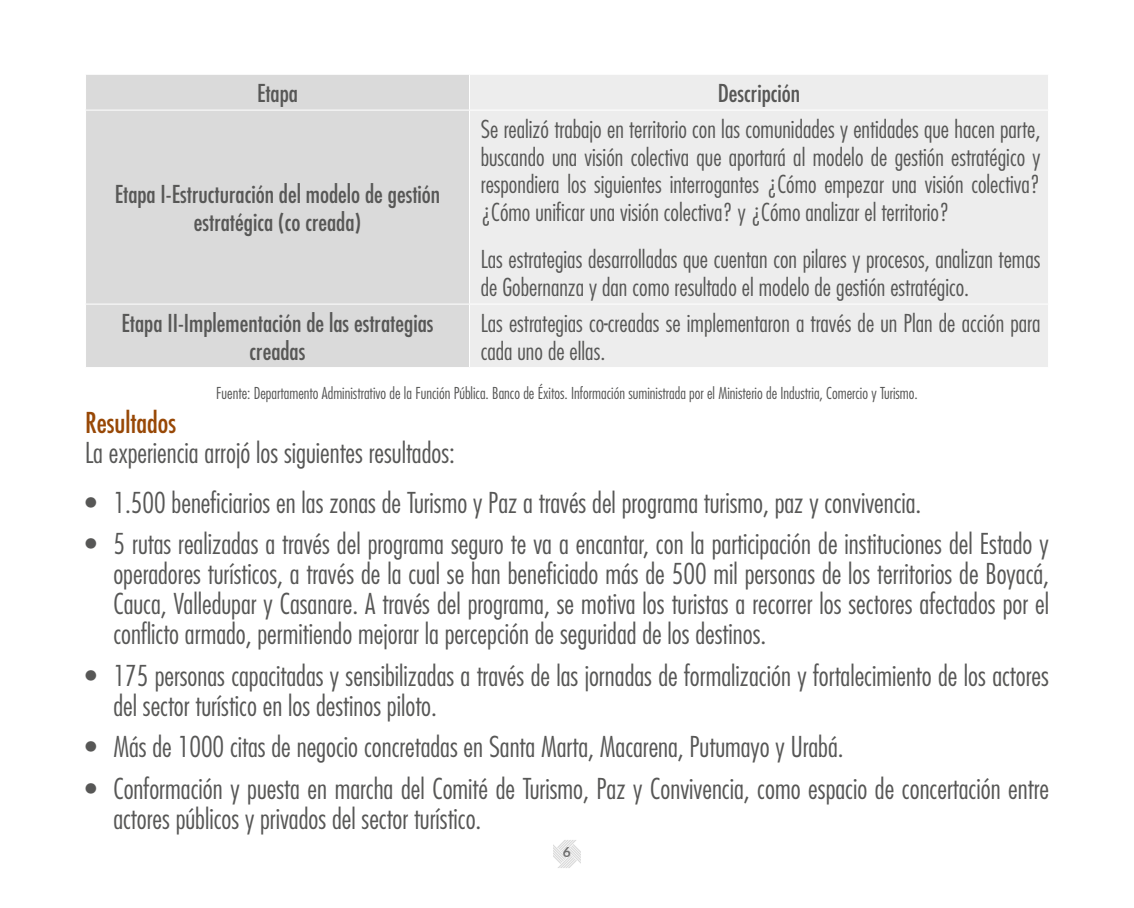
<style>
.page{position:relative;width:1134px;height:908px;background:#fff}
.page>*{position:absolute;margin:0;border:0;box-sizing:border-box;transform-origin:0 0}
.t1{font:300 condensed 28px/30px "Futura Std";color:#575756}
.t2{font:condensed 28px "Futura Std";color:#984806}
.t3{font:300 condensed 24px/27.6px "Futura Std";color:#575756}
.t4{font:condensed 24px/27.6px "Futura Std";color:#575756;text-align:center}
.t5{font:300 condensed 16px "Futura Std";color:#575756}
.t6{font:700 13.8px "Lato";color:#706f6f}
</style>
<div class="page">
<svg style="left:553px;top:840px;width:28px;height:27px"></svg>
<div style="left:86px;top:75px;width:383px;height:292px;background:#dadada"></div>
<div style="left:470px;top:75px;width:578px;height:292px;background:#ededed"></div>
<hr style="left:85px;top:110px;width:384px;height:1px;background:#fff">
<hr style="left:85px;top:303px;width:384px;height:1px;background:#fff">
<hr style="left:469px;top:110px;width:580px;height:1px;background:#fff">
<hr style="left:469px;top:303px;width:580px;height:1px;background:#fff">
<p class="t4" style="left:257px;top:79px;width:42px">Etapa</p>
<p class="t4" style="left:718px;top:79px;width:84px">Descripción</p>
<p class="t4" style="left:115px;top:180px;width:327px">Etapa I-Estructuración del modelo de gestión estratégica (co creada)</p>
<p class="t3" style="left:481px;top:115px;width:561px;text-align:justify">Se realizó trabajo en territorio con las comunidades y entidades que hacen parte, buscando una visión colectiva que aportará al modelo de gestión estratégico y respondiera los siguientes interrogantes ¿Cómo empezar una visión colectiva? ¿Cómo unificar una visión colectiva? y ¿Cómo analizar el territorio?</p>
<p class="t3" style="left:481px;top:245px;width:561px">Las estrategias desarrolladas que cuentan con pilares y procesos, analizan temas de Gobernanza y dan como resultado el modelo de gestión estratégico.</p>
<p class="t4" style="left:122px;top:309px;width:313px">Etapa II-Implementación de las estrategias creadas</p>
<p class="t3" style="left:481px;top:309px;width:561px">Las estrategias co-creadas se implementaron a través de un Plan de acción para cada uno de ellas.</p>
<p class="t5" style="left:216px;top:384px;width:703px">Fuente: Departamento Administrativo de la Función Pública. Banco de Éxitos. Información suministrada por el Ministerio de Industria, Comercio y Turismo.</p>
<p class="t2" style="left:85px;top:405px;width:93px">Resultados</p>
<p class="t1" style="left:85px;top:437px;width:371px">La experiencia arrojó los siguientes resultados:</p>
<p class="t1" style="left:85px;top:487px;width:838px">• 1.500 beneficiarios en las zonas de Turismo y Paz a través del programa turismo, paz y convivencia.</p>
<p class="t1" style="left:113px;top:528px;width:937px;text-align:justify;text-indent:-28px">• 5 rutas realizadas a través del programa seguro te va a encantar, con la participación de instituciones del Estado y operadores turísticos, a través de la cual se han beneficiado más de 500 mil personas de los territorios de Boyacá, Cauca, Valledupar y Casanare. A través del programa, se motiva los turistas a recorrer los sectores afectados por el conflicto armado, permitiendo mejorar la percepción de seguridad de los destinos.</p>
<p class="t1" style="left:113px;top:660px;width:937px;text-indent:-28px">• 175 personas capacitadas y sensibilizadas a través de las jornadas de formalización y fortalecimiento de los actores del sector turístico en los destinos piloto.</p>
<p class="t1" style="left:85px;top:731px;width:760px">• Más de 1000 citas de negocio concretadas en Santa Marta, Macarena, Putumayo y Urabá.</p>
<p class="t1" style="left:113px;top:772px;width:937px;text-indent:-28px">• Conformación y puesta en marcha del Comité de Turismo, Paz y Convivencia, como espacio de concertación entre actores públicos y privados del sector turístico.</p>
<p class="t6" style="left:563px;top:841px;width:10px">6</p>
</div>
